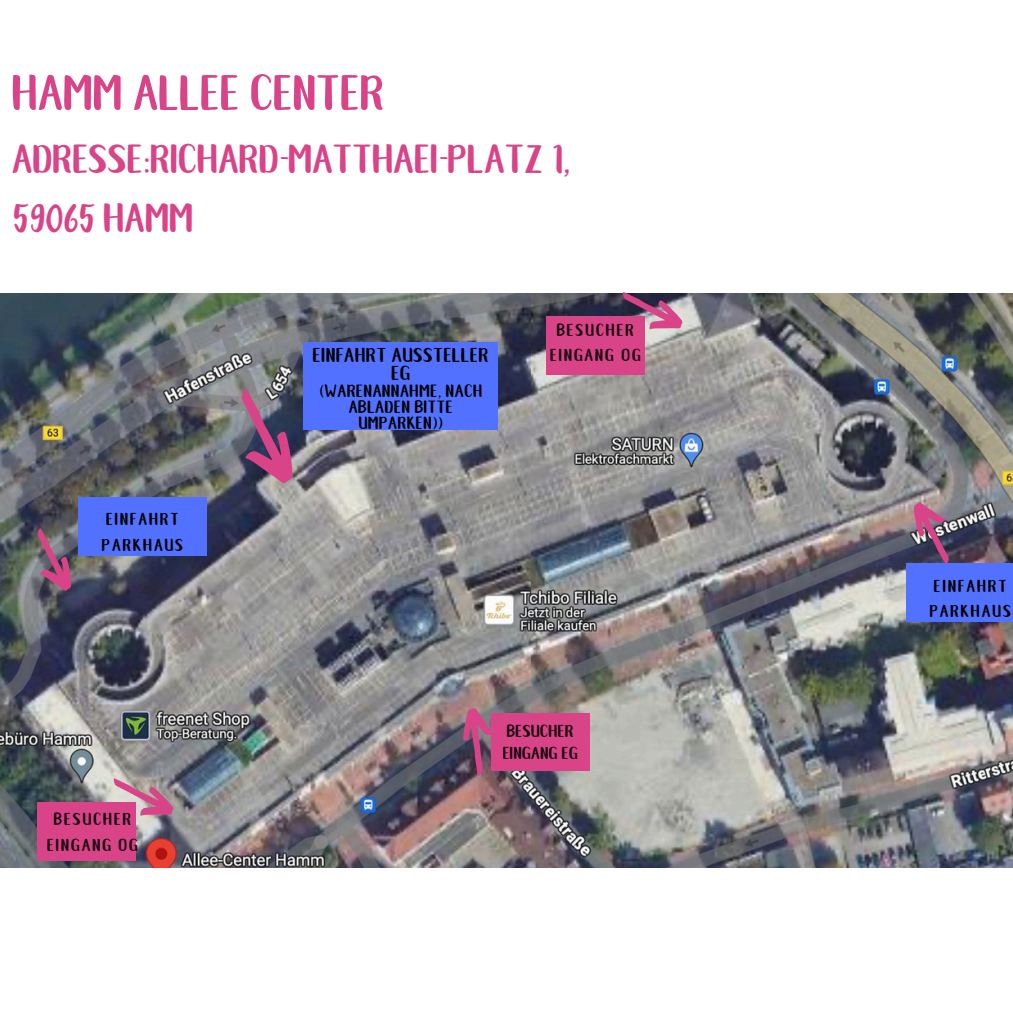
<style>
.page{position:relative;width:1013px;height:1013px;background:#fff}
.page>*{position:absolute;margin:0;border:0;box-sizing:border-box;transform-origin:0 0}
.t1{font:52px "Northern Lights CAPS";color:#d94388}
.t2{font:42.38px/59px "Northern Lights CAPS";color:#d94388}
.t3{font:21px/18.8px "Northern Lights CAPS";letter-spacing:.03em;color:#000;text-align:center}
.t4{font:18.5px/16px "Northern Lights CAPS";letter-spacing:.03em;color:#000;text-align:center}
.t5{font:18px/25.2px "Northern Lights CAPS";letter-spacing:.105em;color:#000;text-align:center}
.t6{font:18px/21.5px "Northern Lights CAPS";letter-spacing:.02em;color:#000}
</style>
<div class="page">
<img style="left:0;top:293px;width:1012px;height:574px">
<div style="left:78px;top:497px;width:128px;height:58px;background:#5271ff"></div>
<svg style="left:37px;top:528px;width:34px;height:62px;background:#8b5a75"></svg>
<div style="left:37px;top:803px;width:98px;height:57px;background:#d94388"></div>
<svg style="left:114px;top:778px;width:59px;height:37px;background:#c57f9b"></svg>
<div style="left:492px;top:713px;width:97px;height:57px;background:#d94388"></div>
<svg style="left:463px;top:708px;width:31px;height:68px;background:#945073"></svg>
<div style="left:906px;top:563px;width:106px;height:58px;background:#5271ff"></div>
<svg style="left:913px;top:502px;width:36px;height:62px;background:#8b5a7b"></svg>
<div style="left:303px;top:342px;width:194px;height:87px;background:#5271ff"></div>
<svg style="left:241px;top:388px;width:52px;height:95px;background:#805275"></svg>
<div style="left:546px;top:316px;width:98px;height:58px;background:#d94388"></div>
<svg style="left:623px;top:292px;width:59px;height:37px"></svg>
<p class="t1" style="left:13px;top:55px;width:374px">HAMM ALLEE CENTER</p>
<p class="t2" style="left:13px;top:124px;width:560px">ADRESSE:RICHARD-MATTHAEI-PLATZ 1,<br>59065 HAMM</p>
<p class="t5" style="left:102px;top:504px;width:83px;text-align:left">EINFAHRT<br>PARKHAUS</p>
<p class="t5" style="left:48px;top:804px;width:92px">BESUCHER<br>EINGANG OG</p>
<p class="t3" style="left:313px;top:343px;width:177px">EINFAHRT AUSSTELLER<br>EG</p>
<p class="t4" style="left:320px;top:381px;width:164px">(WARENANNAHME, NACH<br>ABLADEN BITTE<br>UMPARKEN))</p>
<p class="t5" style="left:550px;top:315px;width:92px">BESUCHER<br>EINGANG OG</p>
<p class="t6" style="left:503px;top:718px;width:77px">BESUCHER<br>EINGANG EG</p>
<p class="t5" style="left:930px;top:571px;width:83px;text-align:left">EINFAHRT<br>PARKHAUS</p>
</div>
